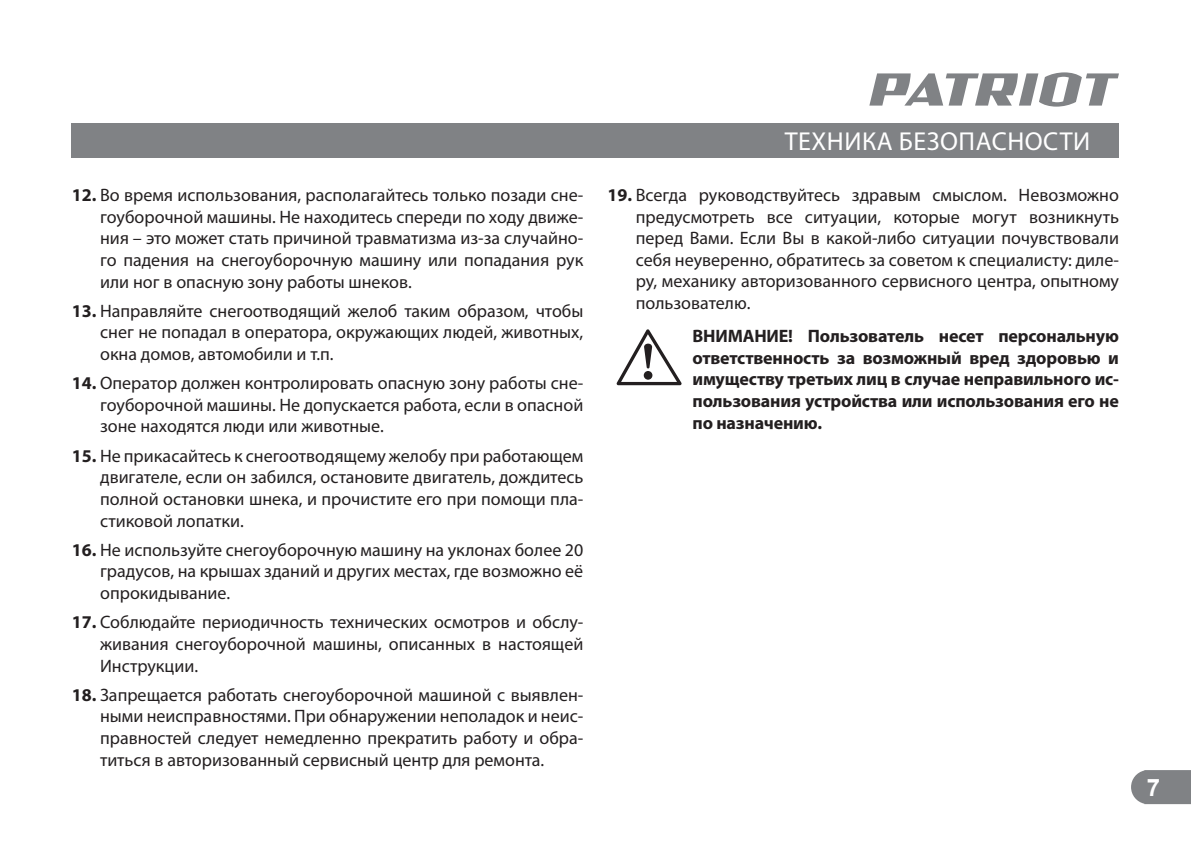
<style>
.page{position:relative;width:1191px;height:841px;background:#fff}
.page>*{position:absolute;margin:0;border:0;box-sizing:border-box;transform-origin:0 0}
.t1{font:26px "Myriad Pro";letter-spacing:.02em;color:#fff}
.t2{font:700 24px "Arial";color:#fff}
.t3{font:18px/21.6px "Myriad Pro";color:#231f20;text-align:justify}
.t4{font:700 18px/21.6px "Myriad Pro";letter-spacing:-.01em;color:#231f20;text-align:justify}
.s1{font-weight:700}
</style>
<div class="page">
<svg style="left:1131px;top:770px;width:59px;height:34px"></svg>
<svg style="left:869px;top:72px;width:249px;height:35px"></svg>
<div style="left:72px;top:123px;width:1046px;height:34px;background:#808285"></div>
<svg style="left:616px;top:329px;width:66px;height:56px"></svg>
<p class="t3" style="left:100px;top:185px;width:484px;text-indent:-28px"><span class="s1">12.</span> Во время использования, располагайтесь только позади сне&shy;гоуборочной машины. Не находитесь спереди по ходу движе&shy;ния – это может стать причиной травматизма из-за случайно&shy;го падения на снегоуборочную машину или попадания рук или ног в опасную зону работы шнеков.</p>
<p class="t3" style="left:100px;top:300px;width:484px;text-indent:-28px"><span class="s1">13.</span> Направляйте снегоотводящий желоб таким образом, чтобы снег не попадал в оператора, окружающих людей, животных, окна домов, автомобили и т.п.</p>
<p class="t3" style="left:100px;top:373px;width:484px;text-indent:-28px"><span class="s1">14.</span> Оператор должен контролировать опасную зону работы сне&shy;гоуборочной машины. Не допускается работа, если в опасной зоне находятся люди или животные.</p>
<p class="t3" style="left:100px;top:445px;width:484px;text-indent:-28px"><span class="s1">15.</span> Не прикасайтесь к снегоотводящему желобу при работающем двигателе, если он забился, остановите двигатель, дождитесь полной остановки шнека, и прочистите его при помощи пла&shy;стиковой лопатки.</p>
<p class="t3" style="left:100px;top:539px;width:484px;text-indent:-28px"><span class="s1">16.</span> Не используйте снегоуборочную машину на уклонах более 20 градусов, на крышах зданий и других местах, где возможно её опрокидывание.</p>
<p class="t3" style="left:100px;top:612px;width:484px;text-indent:-28px"><span class="s1">17.</span> Соблюдайте периодичность технических осмотров и обслу&shy;живания снегоуборочной машины, описанных в настоящей Инструкции.</p>
<p class="t3" style="left:100px;top:684px;width:484px;text-indent:-28px"><span class="s1">18.</span> Запрещается работать снегоуборочной машиной с выявлен&shy;ными неисправностями. При обнаружении неполадок и неис&shy;правностей следует немедленно прекратить работу и обра&shy;титься в авторизованный сервисный центр для ремонта.</p>
<h1 class="t1" style="left:784px;top:128px;width:307px">ТЕХНИКА БЕЗОПАСНОСТИ</h1>
<p class="t3" style="left:635px;top:185px;width:484px;text-indent:-28px"><span class="s1">19.</span> Всегда руководствуйтесь здравым смыслом. Невозможно предусмотреть все ситуации, которые могут возникнуть перед Вами. Если Вы в какой-либо ситуации почувствовали себя неуверенно, обратитесь за советом к специалисту: диле&shy;ру, механику авторизованного сервисного центра, опытному пользователю.</p>
<p class="t4" style="left:692px;top:326px;width:428px">ВНИМАНИЕ! Пользователь несет персональную ответственность за возможный вред здоровью и имуществу третьих лиц в случае неправильного ис&shy;пользования устройства или использования его не по назначению.</p>
<h2 class="t2" style="left:1146px;top:773px;width:15px">7</h2>
</div>
